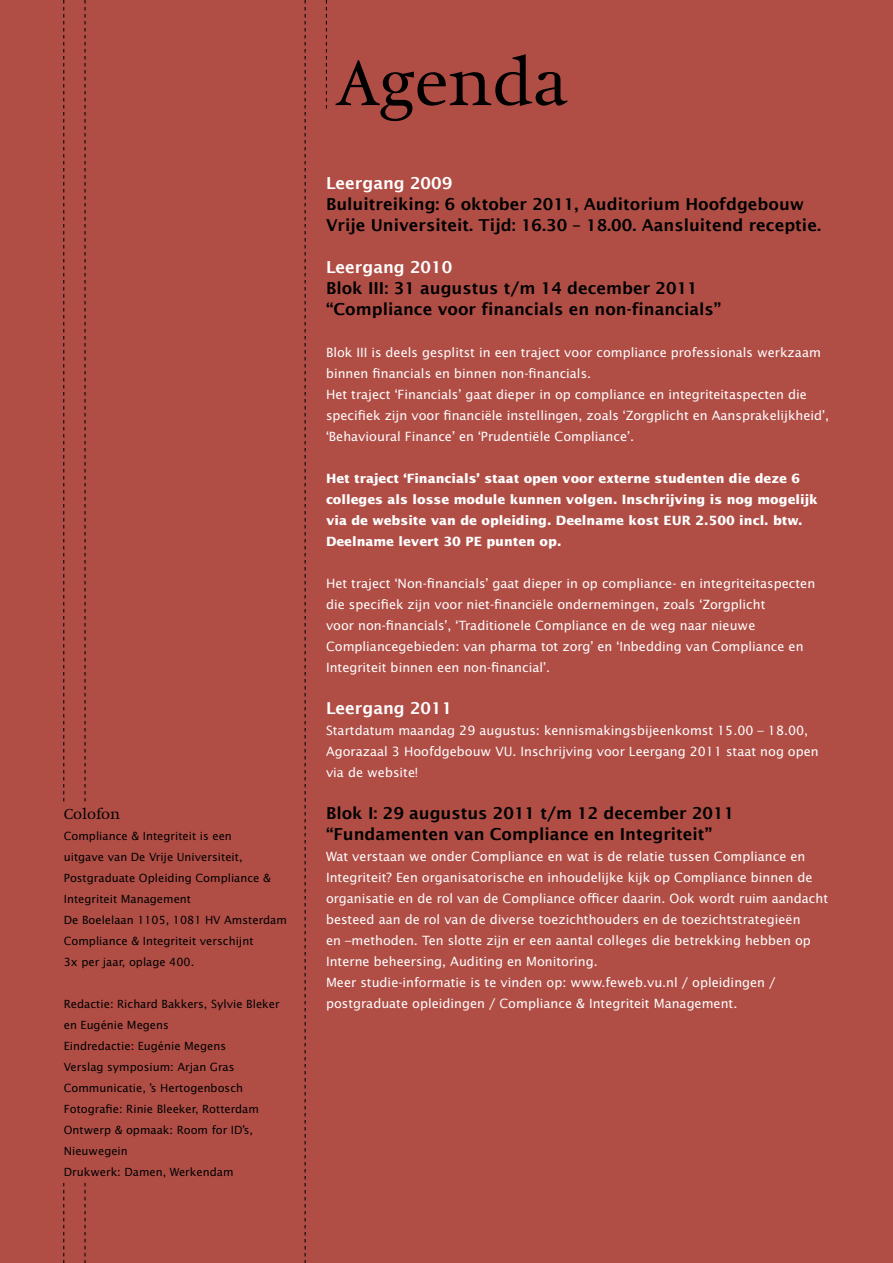
<style>
.page{position:relative;width:893px;height:1263px;background:#b04e46}
.page>*{position:absolute;margin:0;border:0;box-sizing:border-box;transform-origin:0 0}
.t1{font:66px "Hollander";color:#000}
.t2{font:600 16.5px/21px "Lucida Sans";color:#000}
.t3{font:600 16.5px "Lucida Sans";color:#fff}
.t4{font:15px "Hollander";color:#000}
.t5{font:12.75px/21px "Lucida Sans";color:#fff}
.t6{font:700 12.75px/21px "Lucida Sans";color:#fff}
.t7{font:11.25px/21px "Lucida Sans";color:#000}
</style>
<div class="page">
<svg style="left:63px;top:0;width:1px;height:802px"></svg>
<svg style="left:85px;top:0;width:1px;height:802px"></svg>
<svg style="left:305px;top:0;width:1px;height:1263px"></svg>
<svg style="left:326px;top:0;width:1px;height:109px"></svg>
<svg style="left:63px;top:1183px;width:1px;height:80px"></svg>
<svg style="left:85px;top:1183px;width:1px;height:80px"></svg>
<p class="t4" style="left:64px;top:806px;width:58px">Colofon</p>
<p class="t7" style="left:64px;top:825px;width:225px">Compliance &amp; Integriteit is een<br>uitgave van De Vrije Universiteit,<br>Postgraduate Opleiding Compliance &amp;<br>Integriteit Management<br>De Boelelaan 1105, 1081 HV Amsterdam<br>Compliance &amp; Integriteit verschijnt<br>3x per jaar, oplage 400.</p>
<p class="t7" style="left:64px;top:993px;width:217px">Redactie: Richard Bakkers, Sylvie Bleker en Eugénie Megens<br>Eindredactie: Eugénie Megens<br>Verslag symposium: Arjan Gras<br>Communicatie, ’s Hertogenbosch<br>Fotografie: Rinie Bleeker, Rotterdam<br>Ontwerp &amp; opmaak: Room for ID’s,<br>Nieuwegein<br>Drukwerk: Damen, Werkendam</p>
<h1 class="t1" style="left:337px;top:46px;width:233px">Agenda</h1>
<p class="t3" style="left:326px;top:174px;width:128px">Leergang 2009</p>
<p class="t2" style="left:326px;top:194px;width:497px">Buluitreiking: 6 oktober 2011, Auditorium Hoofdgebouw<br>Vrije Universiteit. Tijd: 16.30 – 18.00. Aansluitend receptie.</p>
<p class="t3" style="left:326px;top:258px;width:128px">Leergang 2010</p>
<p class="t2" style="left:326px;top:278px;width:397px">Blok III: 31 augustus t/m 14 december 2011 “Compliance voor financials en non-financials”</p>
<p class="t5" style="left:326px;top:342px;width:505px">Blok III is deels gesplitst in een traject voor compliance professionals werkzaam binnen financials en binnen non-financials.<br>Het traject ‘Financials’ gaat dieper in op compliance en integriteitaspecten die specifiek zijn voor financiële instellingen, zoals ‘Zorgplicht en Aansprakelijkheid’, ‘Behavioural Finance’ en ‘Prudentiële Compliance’.</p>
<p class="t6" style="left:326px;top:468px;width:493px">Het traject ‘Financials’ staat open voor externe studenten die deze 6 colleges als losse module kunnen volgen. Inschrijving is nog mogelijk via de website van de opleiding. Deelname kost EUR 2.500 incl. btw.<br>Deelname levert 30 PE punten op.</p>
<p class="t5" style="left:326px;top:573px;width:491px">Het traject ‘Non-financials’ gaat dieper in op compliance- en integriteitaspecten die specifiek zijn voor niet-financiële ondernemingen, zoals ‘Zorgplicht<br>voor non-financials’, ‘Traditionele Compliance en de weg naar nieuwe Compliancegebieden: van pharma tot zorg’ en ‘Inbedding van Compliance en Integriteit binnen een non-financial’.</p>
<p class="t3" style="left:326px;top:699px;width:128px">Leergang 2011</p>
<p class="t5" style="left:326px;top:720px;width:494px">Startdatum maandag 29 augustus: kennismakingsbijeenkomst 15.00 – 18.00,<br>Agorazaal 3 Hoofdgebouw VU. Inschrijving voor Leergang 2011 staat nog open via de website!</p>
<p class="t2" style="left:326px;top:803px;width:410px">Blok I: 29 augustus 2011 t/m 12 december 2011 “Fundamenten van Compliance en Integriteit”</p>
<p class="t5" style="left:326px;top:846px;width:504px">Wat verstaan we onder Compliance en wat is de relatie tussen Compliance en Integriteit? Een organisatorische en inhoudelijke kijk op Compliance binnen de organisatie en de rol van de Compliance officer daarin. Ook wordt ruim aandacht besteed aan de rol van de diverse toezichthouders en de toezichtstrategieën<br>en –methoden. Ten slotte zijn er een aantal colleges die betrekking hebben op Interne beheersing, Auditing en Monitoring.<br>Meer studie-informatie is te vinden op: www.feweb.vu.nl / opleidingen / postgraduate opleidingen / Compliance &amp; Integriteit Management.</p>
</div>
